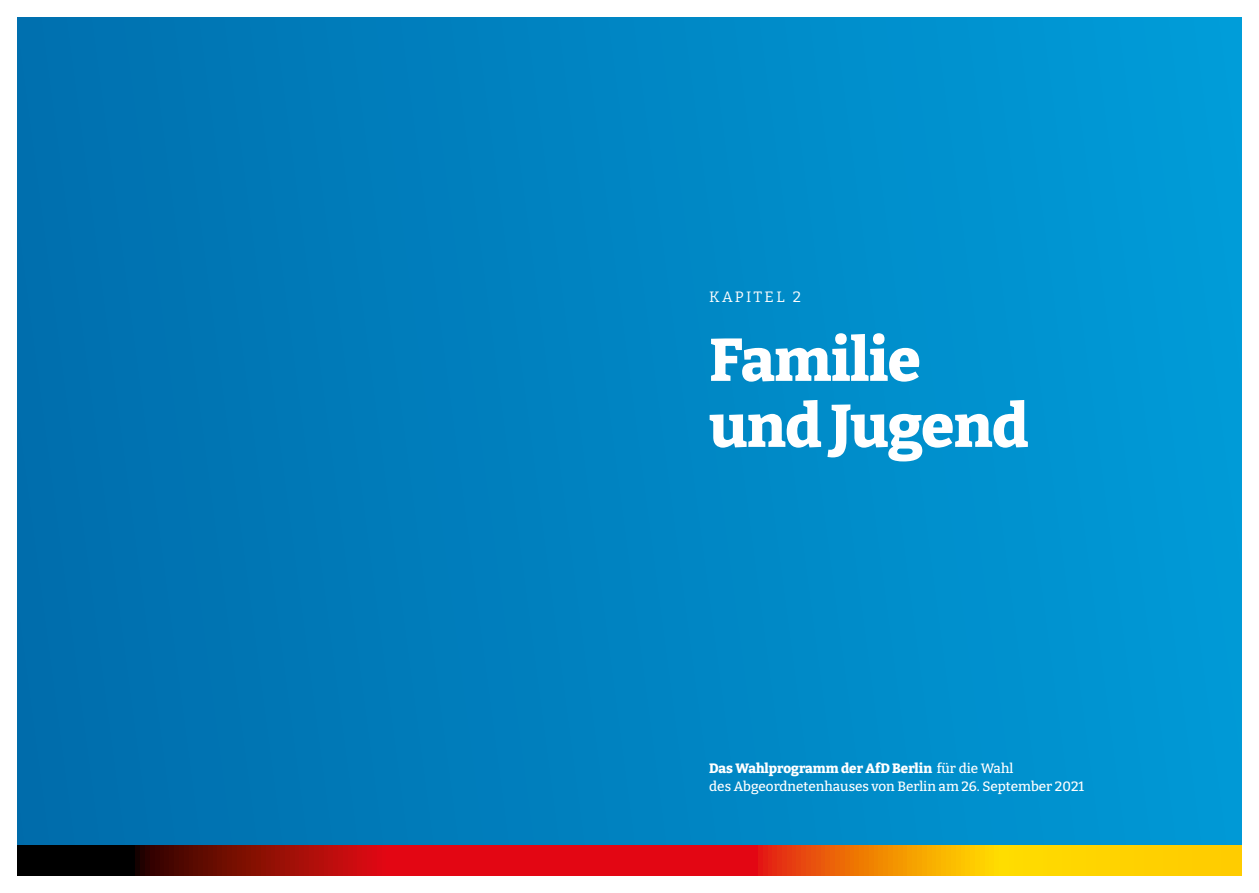
<style>
.page{position:relative;width:1259px;height:893px;background:#fff}
.page>*{position:absolute;margin:0;border:0;box-sizing:border-box;transform-origin:0 0}
.t1{font:800 60px/66px "Bitter";letter-spacing:-.01em;color:#fff}
.t2{font:15px "Bitter";letter-spacing:.15em;color:#fff}
.t3{font:500 13.5px/18px "Bitter";color:#fff}
.s1{font-weight:800}
</style>
<div class="page">
<div style="left:17px;top:17px;width:1224px;height:859px;background:linear-gradient(to right,#006dac,#019bd7)"></div>
<svg style="left:17px;top:846px;width:1224px;height:30px;background:#c14707"></svg>
<p class="t2" style="left:709px;top:287px;width:93px">KAPITEL 2</p>
<h1 class="t1" style="left:709px;top:325px;width:321px">Familie und Jugend</h1>
<p class="t3" style="left:709px;top:759px;width:376px"><span class="s1">Das Wahlprogramm der AfD Berlin</span> für die Wahl<br>des Abgeordnetenhauses von Berlin am 26. September 2021</p>
</div>
